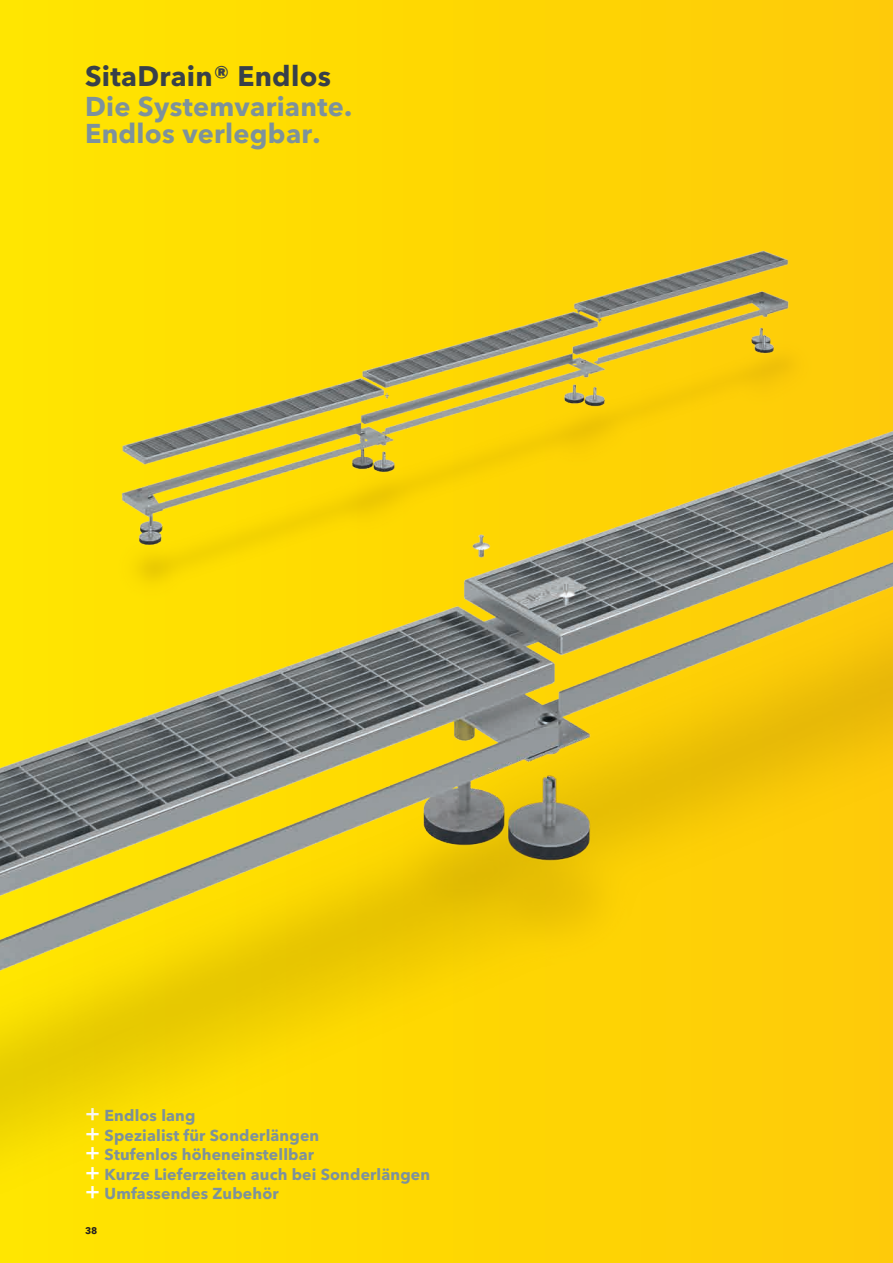
<style>
.page{position:relative;width:893px;height:1263px;background:#fff}
.page>*{position:absolute;margin:0;border:0;box-sizing:border-box;transform-origin:0 0}
.t1{font:700 28.05px "Avenir Next W1 G";letter-spacing:.01em;color:#38404a}
.t2{font:700 27px/27px "Avenir Next W1 G";letter-spacing:.01em;color:#7d929c}
.t3{font:700 15.75px/19.5px "Avenir Next W1 G";letter-spacing:.01em;color:#7d929c}
.t4{font:700 9.6px "Avenir Next W1 G";color:#231f20}
.s1{font-weight:600;font-size:22.5px;color:#fff}
</style>
<div class="page">
<div style="left:0;top:0;width:893px;height:1263px;background:linear-gradient(to right,#ffe600,#feca08)"></div>
<img style="left:0;top:164px;width:893px;height:1071px">
<h1 class="t1" style="left:85px;top:59px;width:247px">SitaDrain® Endlos</h1>
<h2 class="t2" style="left:85px;top:93px;width:269px">Die Systemvariante.<br>Endlos verlegbar.</h2>
<p class="t3" style="left:85px;top:1106px;width:347px"><span class="s1">+</span> Endlos lang<br><span class="s1">+</span> Spezialist für Sonderlängen<br><span class="s1">+</span> Stufenlos höheneinstellbar<br><span class="s1">+</span> Kurze Lieferzeiten auch bei Sonderlängen <span class="s1">+</span> Umfassendes Zubehör</p>
<p class="t4" style="left:85px;top:1225px;width:14px">38</p>
</div>
